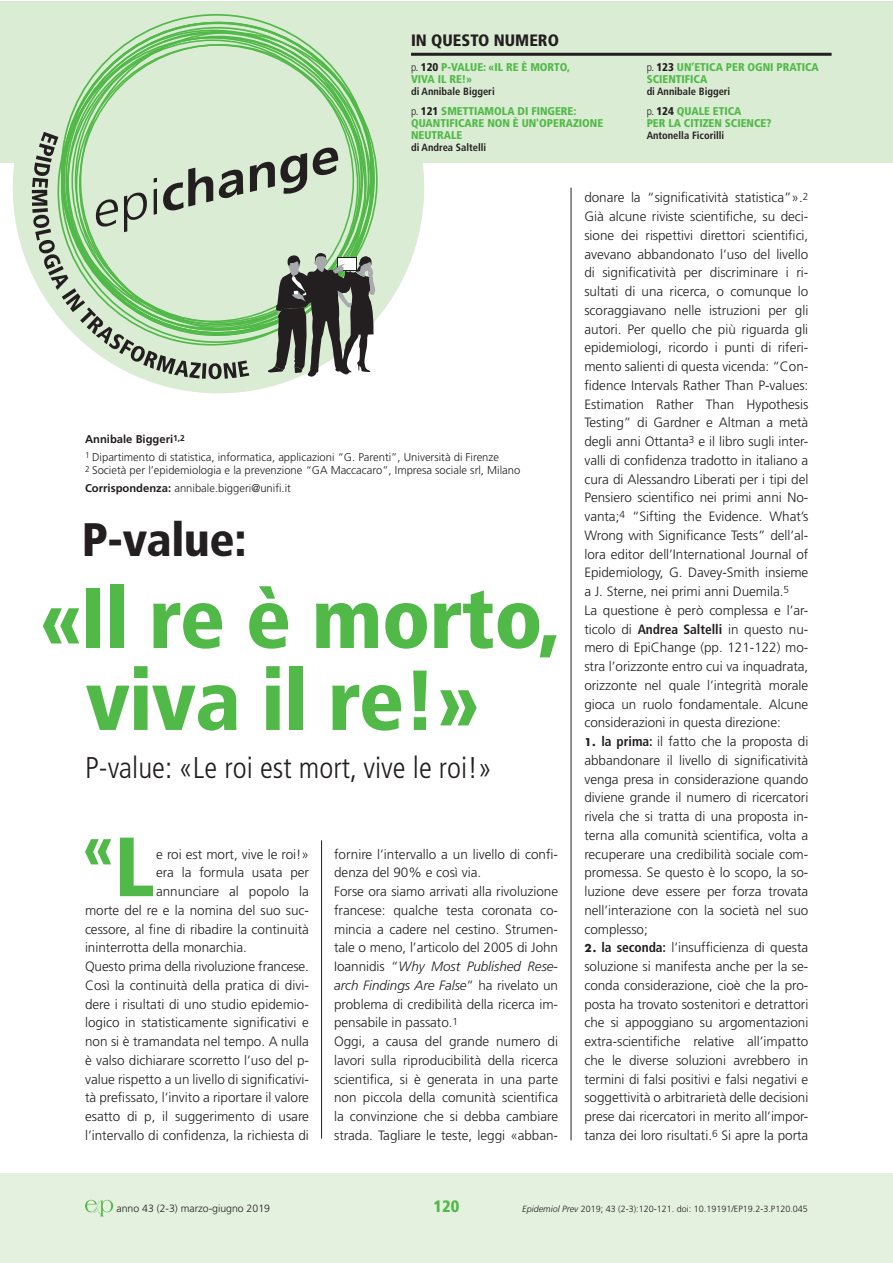
<style>
.page{position:relative;width:893px;height:1263px;background:#fff}
.page>*{position:absolute;margin:0;border:0;box-sizing:border-box;transform-origin:0 0}
.t1{font:900 condensed 85.05px/81.9px "Frutiger";letter-spacing:-.01em;color:#51b948;text-align:center}
.t2{font:900 condensed 60.9px "Frutiger";color:#51b948}
.t3{font:900 condensed 46.95px "Frutiger";letter-spacing:-.01em;color:#231f20}
.t4{font:300 condensed 30px "Frutiger";color:#231f20}
.t5{font:900 condensed 16.5px "Frutiger";color:#231f20}
.t6{font:900 condensed 16.5px "Frutiger";color:#51b948}
.t7{font:300 13.5px/18.8px "Frutiger";letter-spacing:-.005em;color:#231f20}
.t8{font:300 11.25px/17.7px "Frutiger";color:#231f20}
.t9{font:900 condensed 11.25px/12px "Frutiger";color:#51b948}
.t10{font:700 condensed 10.5px "Frutiger";color:#231f20}
.t11{font:300 10.5px "Frutiger";color:#231f20}
.t12{font:300 9px "Frutiger";color:#231f20}
.s1{font-weight:300;color:#231f20}
.s2{color:#231f20}
.s3{font-weight:700}
.s4{font-size:83.85px}
.s5{font-style:italic}
.s6{font-weight:700;font-stretch:condensed}
.s7{font-family:"Futura";font-weight:700;font-size:10.5px}
</style>
<div class="page">
<div style="left:0;top:1173px;width:892px;height:90px;background:#e4f1de"></div>
<div style="left:0;top:1px;width:892px;height:162px;background:#dbecd4"></div>
<hr style="left:321px;top:840px;width:1px;height:298px;background:#231f20">
<hr style="left:571px;top:188px;width:1px;height:952px;background:#231f20">
<svg style="left:13px;top:52px;width:411px;height:341px;fill:#dbecd4"></svg>
<svg style="left:150px;top:14px;width:133px;height:15px"></svg>
<svg style="left:124px;top:29px;width:184px;height:15px"></svg>
<svg style="left:32px;top:44px;width:343px;height:335px"></svg>
<svg style="left:85px;top:1200px;width:28px;height:16px"></svg>
<hr style="left:411px;top:53px;width:421px;height:3px;background:#231f20">
<p class="t5" style="left:411px;top:31px;width:149px">IN QUESTO NUMERO</p>
<p class="t9" style="left:411px;top:61px;width:160px"><span class="s1">p.</span> <span class="s2">120</span> P-VALUE: «IL RE È MORTO,<br>VIVA IL RE!»</p>
<p class="t10" style="left:411px;top:85px;width:85px">di Annibale Biggeri</p>
<p class="t9" style="left:411px;top:106px;width:194px"><span class="s1">p.</span> <span class="s2">121</span> SMETTIAMOLA DI FINGERE:<br>QUANTIFICARE NON È UN'OPERAZIONE<br>NEUTRALE</p>
<p class="t10" style="left:411px;top:142px;width:77px">di Andrea Saltelli</p>
<p class="t9" style="left:647px;top:61px;width:174px"><span class="s1">p.</span> <span class="s2">123</span> UN’ETICA PER OGNI PRATICA<br>SCIENTIFICA</p>
<p class="t10" style="left:647px;top:85px;width:85px">di Annibale Biggeri</p>
<p class="t9" style="left:647px;top:106px;width:126px"><span class="s1">p.</span> <span class="s2">124</span> QUALE ETICA<br>PER LA CITIZEN SCIENCE?</p>
<p class="t10" style="left:647px;top:130px;width:79px">Antonella Ficorilli</p>
<p class="t8" style="left:85px;top:430px;width:416px"><span class="s3">Annibale Biggeri</span><sup>1,2<br></sup><sup>1</sup> Dipartimento di statistica, informatica, applicazioni “G. Parenti”, Università di Firenze</p>
<p class="t8" style="left:85px;top:461px;width:437px"><sup>2</sup> Società per l’epidemiologia e la prevenzione “GA Maccacaro”, Impresa sociale srl, Milano<br><span class="s3">Corrispondenza:</span> annibale.biggeri@unifi.it</p>
<h3 class="t3" style="left:82px;top:512px;width:166px">P-value:</h3>
<h1 class="t1" style="left:40px;top:577px;width:523px">«Il re è morto, viva il re!»</h1>
<h3 class="t4" style="left:85px;top:751px;width:409px">P-value: «Le roi est mort, vive le roi!»</h3>
<h2 class="t2" style="left:83px;top:810px;width:73px">«<span class="s4">L</span></h2>
<p class="t7" style="left:156px;top:844px;width:154px">e roi est mort, vive le roi!»</p>
<p class="t7" style="left:156px;top:863px;width:154px">era la formula usata per</p>
<p class="t7" style="left:156px;top:882px;width:154px">annunciare al popolo la</p>
<p class="t7" style="left:85px;top:901px;width:225px">morte del re e la nomina del suo suc-</p>
<p class="t7" style="left:85px;top:919px;width:225px">cessore, al fine di ribadire la continuità</p>
<p class="t7" style="left:85px;top:938px;width:163px">ininterrotta della monarchia.</p>
<p class="t7" style="left:85px;top:957px;width:225px">Questo prima della rivoluzione francese.</p>
<p class="t7" style="left:85px;top:976px;width:225px">Così la continuità della pratica di divi-</p>
<p class="t7" style="left:85px;top:994px;width:225px">dere i risultati di uno studio epidemio-</p>
<p class="t7" style="left:85px;top:1013px;width:225px">logico in statisticamente significativi e</p>
<p class="t7" style="left:85px;top:1032px;width:225px">non si è tramandata nel tempo. A nulla</p>
<p class="t7" style="left:85px;top:1051px;width:225px">è valso dichiarare scorretto l’uso del p-</p>
<p class="t7" style="left:85px;top:1069px;width:225px">value rispetto a un livello di significativi-</p>
<p class="t7" style="left:85px;top:1088px;width:225px">tà prefissato, l’invito a riportare il valore</p>
<p class="t7" style="left:85px;top:1107px;width:225px">esatto di p, il suggerimento di usare</p>
<p class="t7" style="left:85px;top:1126px;width:225px">l’intervallo di confidenza, la richiesta di</p>
<p class="t7" style="left:334px;top:845px;width:225px">fornire l’intervallo a un livello di confi&shy;denza del 90% e così via.<br>Forse ora siamo arrivati alla rivoluzione francese: qualche testa coronata co&shy;mincia a cadere nel cestino. Strumen&shy;tale o meno, l’articolo del 2005 di John Ioannidis “<span class="s5">Why Most Published Rese&shy;arch Findings Are False</span>” ha rivelato un problema di credibilità della ricerca im&shy;pensabile in passato.<sup>1<br></sup>Oggi, a causa del grande numero di lavori sulla riproducibilità della ricerca scientifica, si è generata in una parte non piccola della comunità scientifica la convinzione che si debba cambiare strada. Tagliare le teste, leggi «abban-</p>
<p class="t7" style="left:584px;top:188px;width:225px">donare la “significatività statistica”».<sup>2<br></sup>Già alcune riviste scientifiche, su deci&shy;sione dei rispettivi direttori scientifici, avevano abbandonato l’uso del livello di significatività per discriminare i ri&shy;sultati di una ricerca, o comunque lo scoraggiavano nelle istruzioni per gli autori. Per quello che più riguarda gli epidemiologi, ricordo i punti di riferi&shy;mento salienti di questa vicenda: “Con&shy;fidence Intervals Rather Than P-values:<br>Estimation Rather Than Hypothesis Testing” di Gardner e Altman a metà degli anni Ottanta<sup>3</sup> e il libro sugli inter&shy;valli di confidenza tradotto in italiano a cura di Alessandro Liberati per i tipi del Pensiero scientifico nei primi anni No&shy;vanta;<sup>4</sup> “Sifting the Evidence. What’s Wrong with Significance Tests” dell’al&shy;lora editor dell’International Journal of Epidemiology, G. Davey-Smith insieme a J. Sterne, nei primi anni Duemila.<sup>5<br></sup>La questione è però complessa e l’ar&shy;ticolo di <span class="s6">Andrea Saltelli</span> in questo nu&shy;mero di EpiChange (pp. 121-122) mo&shy;stra l’orizzonte entro cui va inquadrata, orizzonte nel quale l’integrità morale gioca un ruolo fondamentale. Alcune considerazioni in questa direzione:</p>
<p class="t7" style="left:584px;top:732px;width:225px;text-align:justify"><span class="s7">1.</span> <span class="s6">la prima:</span> il fatto che la proposta di abbandonare il livello di significatività venga presa in considerazione quando diviene grande il numero di ricercatori rivela che si tratta di una proposta in&shy;terna alla comunità scientifica, volta a recuperare una credibilità sociale com&shy;promessa. Se questo è lo scopo, la so&shy;luzione deve essere per forza trovata nell’interazione con la società nel suo complesso;</p>
<p class="t7" style="left:584px;top:938px;width:225px;text-align:justify"><span class="s7">2.</span> <span class="s6">la seconda:</span> l’insufficienza di questa soluzione si manifesta anche per la se&shy;conda considerazione, cioè che la pro&shy;posta ha trovato sostenitori e detrattori che si appoggiano su argomentazioni extra-scientifiche relative all’impatto che le diverse soluzioni avrebbero in termini di falsi positivi e falsi negativi e soggettività o arbitrarietà delle decisioni prese dai ricercatori in merito all’impor&shy;tanza dei loro risultati.<sup>6</sup> Si apre la porta</p>
<p class="t11" style="left:117px;top:1202px;width:155px">anno 43 (2-3) marzo-giugno 2019</p>
<p class="t6" style="left:434px;top:1196px;width:27px">120</p>
<p class="t12" style="left:522px;top:1204px;width:287px"><span class="s5">Epidemiol Prev</span> 2019; 43 (2-3):120-121. doi: 10.19191/EP19.2-3.P120.045</p>
</div>
